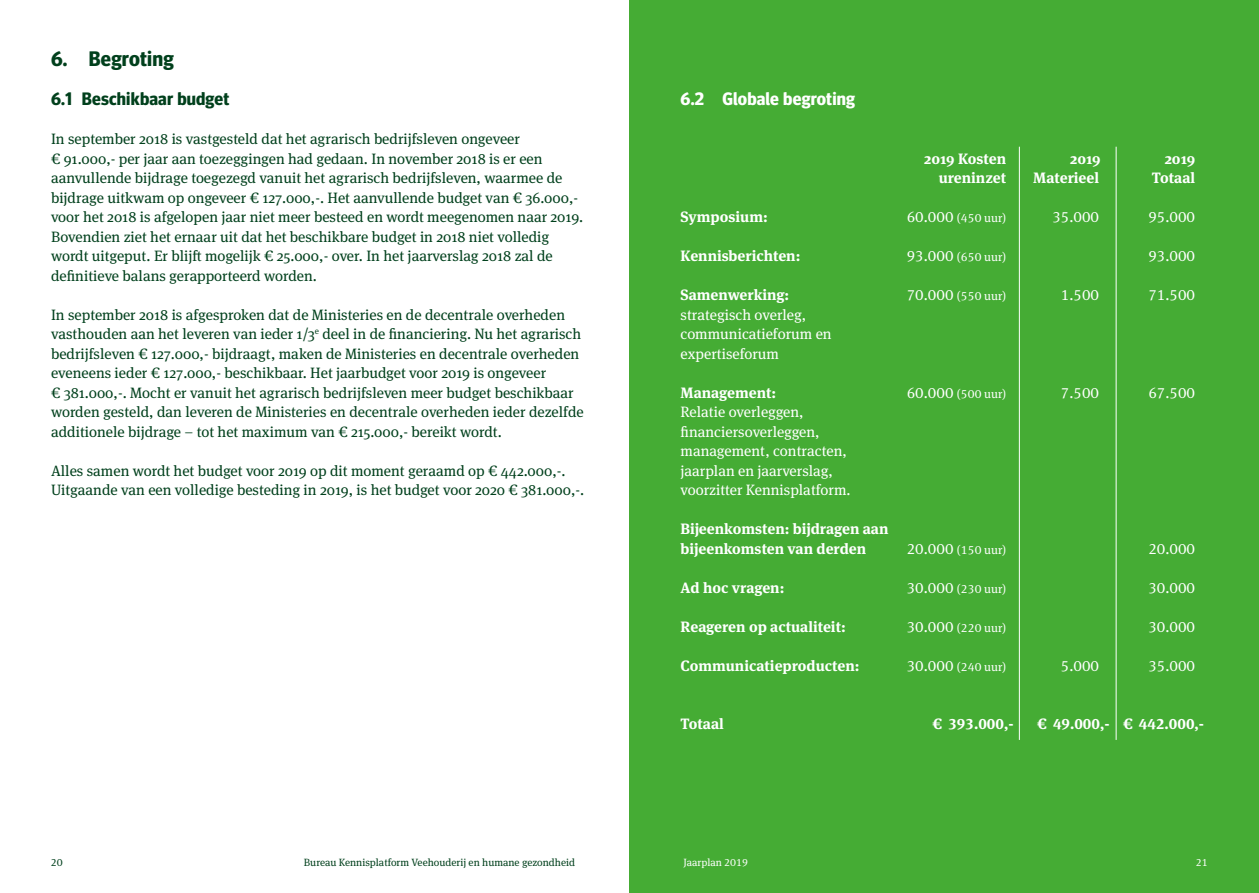
<style>
.page{position:relative;width:1259px;height:893px;background:#fff}
.page>*{position:absolute;margin:0;border:0;box-sizing:border-box;transform-origin:0 0}
.t1{font:700 21px "Meta Headline Pro";letter-spacing:.01em;color:#00401c}
.t2{font:700 18px "Meta Headline Pro";letter-spacing:.01em;color:#00401c}
.t3{font:700 18px "Meta Headline Pro";letter-spacing:.01em;color:#fff}
.t4{font:15px/19.5px "Meta Serif Pro";color:#00401c}
.t5{font:700 15px/19.5px "Meta Serif Pro";color:#fff}
.t6{font:15px/19.5px "Meta Serif Pro";color:#fff}
.t7{font:12px "Meta Serif Pro";color:#fff}
.t8{font:10.5px "Meta Serif Pro";color:#00401c}
.t9{font:10.5px "Meta Serif Pro";color:#fff}
.s1{font-size:15px}
</style>
<div class="page">
<div style="left:629px;top:0;width:630px;height:893px;background:#45ac34"></div>
<hr style="left:1115px;top:147px;width:1px;height:593px;background:#fff">
<hr style="left:1019px;top:147px;width:1px;height:593px;background:#fff">
<h1 class="t1" style="left:51px;top:42px;width:124px">6. Begroting</h1>
<p class="t2" style="left:51px;top:85px;width:180px">6.1 Beschikbaar budget</p>
<p class="t4" style="left:51px;top:129px;width:534px">In september 2018 is vastgesteld dat het agrarisch bedrijfsleven ongeveer<br>€ 91.000,- per jaar aan toezeggingen had gedaan. In november 2018 is er een aanvullende bijdrage toegezegd vanuit het agrarisch bedrijfsleven, waarmee de bijdrage uitkwam op ongeveer € 127.000,-. Het aanvullende budget van € 36.000,- voor het 2018 is afgelopen jaar niet meer besteed en wordt meegenomen naar 2019.<br>Bovendien ziet het ernaar uit dat het beschikbare budget in 2018 niet volledig wordt uitgeput. Er blijft mogelijk € 25.000,- over. In het jaarverslag 2018 zal de definitieve balans gerapporteerd worden.</p>
<p class="t4" style="left:51px;top:304px;width:534px">In september 2018 is afgesproken dat de Ministeries en de decentrale overheden vasthouden aan het leveren van ieder 1/3<sup>e</sup> deel in de financiering. Nu het agrarisch bedrijfsleven € 127.000,- bijdraagt, maken de Ministeries en decentrale overheden eveneens ieder € 127.000,- beschikbaar. Het jaarbudget voor 2019 is ongeveer<br>€ 381.000,-. Mocht er vanuit het agrarisch bedrijfsleven meer budget beschikbaar worden gesteld, dan leveren de Ministeries en decentrale overheden ieder dezelfde additionele bijdrage – tot het maximum van € 215.000,- bereikt wordt.</p>
<p class="t4" style="left:51px;top:460px;width:535px">Alles samen wordt het budget voor 2019 op dit moment geraamd op € 442.000,-.<br>Uitgaande van een volledige besteding in 2019, is het budget voor 2020 € 381.000,-.</p>
<p class="t3" style="left:680px;top:85px;width:176px">6.2 Globale begroting</p>
<p class="t5" style="left:924px;top:148px;width:83px">2019 Kosten</p>
<p class="t5" style="left:1070px;top:148px;width:32px">2019</p>
<p class="t5" style="left:1164px;top:148px;width:32px">2019</p>
<p class="t5" style="left:938px;top:167px;width:69px">ureninzet</p>
<p class="t5" style="left:1033px;top:167px;width:67px">Materieel</p>
<p class="t5" style="left:1152px;top:167px;width:45px">Totaal</p>
<p class="t5" style="left:680px;top:206px;width:89px">Symposium:</p>
<p class="t7" style="left:906px;top:209px;width:101px"><span class="s1">60.000</span> (450 uur)</p>
<p class="t6" style="left:1052px;top:207px;width:48px">35.000</p>
<p class="t6" style="left:1148px;top:207px;width:48px">95.000</p>
<p class="t5" style="left:680px;top:245px;width:121px">Kennisberichten:</p>
<p class="t7" style="left:906px;top:248px;width:101px"><span class="s1">93.000</span> (650 uur)</p>
<p class="t6" style="left:1148px;top:246px;width:48px">93.000</p>
<p class="t5" style="left:680px;top:284px;width:110px">Samenwerking:</p>
<p class="t7" style="left:906px;top:287px;width:101px"><span class="s1">70.000</span> (550 uur)</p>
<p class="t6" style="left:1061px;top:285px;width:40px">1.500</p>
<p class="t6" style="left:1148px;top:285px;width:48px">71.500</p>
<p class="t6" style="left:680px;top:304px;width:153px">strategisch overleg, communicatieforum en expertiseforum</p>
<p class="t5" style="left:680px;top:382px;width:97px">Management:</p>
<p class="t7" style="left:906px;top:385px;width:101px"><span class="s1">60.000</span> (500 uur)</p>
<p class="t6" style="left:1061px;top:382px;width:40px">7.500</p>
<p class="t6" style="left:1148px;top:382px;width:48px">67.500</p>
<p class="t6" style="left:680px;top:402px;width:171px">Relatie overleggen, financiersoverleggen, management, contracten, jaarplan en jaarverslag, voorzitter Kennisplatform.</p>
<p class="t5" style="left:680px;top:518px;width:209px">Bijeenkomsten: bijdragen aan bijeenkomsten van derden</p>
<p class="t7" style="left:906px;top:541px;width:101px"><span class="s1">20.000</span> (150 uur)</p>
<p class="t6" style="left:1148px;top:538px;width:48px">20.000</p>
<p class="t5" style="left:680px;top:577px;width:105px">Ad hoc vragen:</p>
<p class="t7" style="left:906px;top:580px;width:101px"><span class="s1">30.000</span> (230 uur)</p>
<p class="t6" style="left:1148px;top:577px;width:48px">30.000</p>
<p class="t5" style="left:680px;top:616px;width:167px">Reageren op actualiteit:</p>
<p class="t7" style="left:906px;top:619px;width:101px"><span class="s1">30.000</span> (220 uur)</p>
<p class="t6" style="left:1148px;top:616px;width:48px">30.000</p>
<p class="t5" style="left:680px;top:655px;width:180px">Communicatieproducten:</p>
<p class="t7" style="left:906px;top:658px;width:101px"><span class="s1">30.000</span> (240 uur)</p>
<p class="t6" style="left:1061px;top:655px;width:40px">5.000</p>
<p class="t6" style="left:1148px;top:655px;width:48px">35.000</p>
<p class="t5" style="left:680px;top:713px;width:45px">Totaal</p>
<p class="t5" style="left:933px;top:713px;width:82px">€ 393.000,-</p>
<p class="t5" style="left:1037px;top:713px;width:168px">€ 49.000,- € 442.000,-</p>
<p class="t8" style="left:51px;top:855px;width:13px">20</p>
<p class="t8" style="left:304px;top:855px;width:273px">Bureau Kennisplatform Veehouderij en humane gezondheid</p>
<p class="t9" style="left:683px;top:855px;width:66px">Jaarplan 2019</p>
<p class="t9" style="left:1196px;top:855px;width:13px">21</p>
</div>
